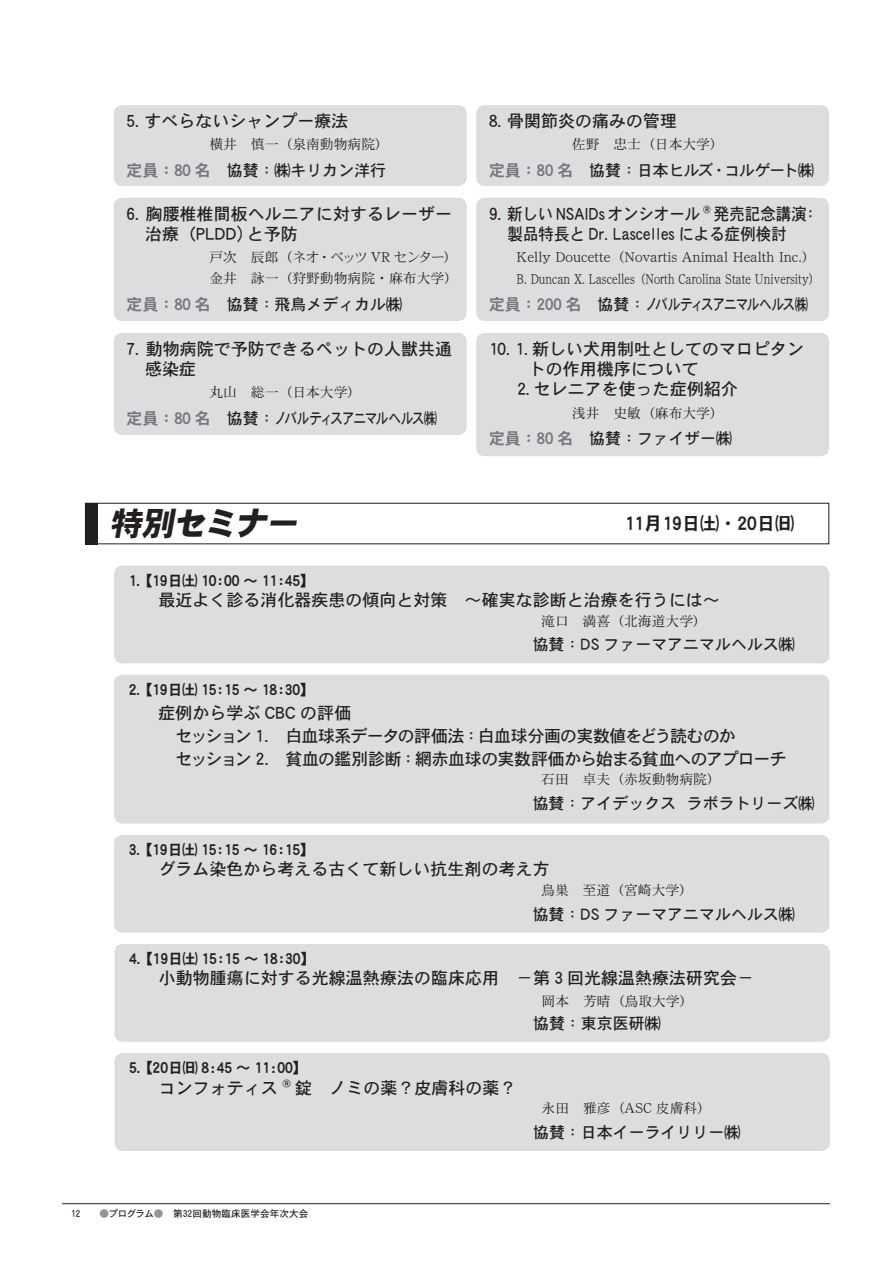
<style>
.page{position:relative;width:893px;height:1263px;background:#fff}
.page>*{position:absolute;margin:0;border:0;box-sizing:border-box;transform-origin:0 0}
.t1{font:italic 33px "DFHS Gothic Pro 5 W9";color:#231f20}
.t2{font:20.4px "DFHS Gothic Pro 5 W7";color:#231f20;scale:.91 1}
.t3{font:16.95px/20.2px "DFHS Gothic Pro 5 W5";color:#231f20}
.t4{font:16.95px/22.5px "DFHS Gothic Pro 5 W5";letter-spacing:-.045em;color:#231f20}
.t5{font:16.95px/20.2px "DFHS Gothic Pro 5 W5";color:#231f20;scale:.91 1}
.t6{font:16.35px "DFHS Gothic Pro 5 W7";color:#231f20;scale:.91 1}
.t7{font:15.9px "DFHS Gothic Pro 5 W5";color:#231f20}
.t8{font:15.9px "DFHS Gothic Pro 5 W5";letter-spacing:-.105em;color:#231f20}
.t9{font:15.9px "DFHS Gothic Pro 5 W5";letter-spacing:-.05em;color:#231f20}
.t10{font:15.15px/21.8px "DFHS Mincho Pro 5 W3";color:#231f20;scale:.91 1}
.t11{font:13.8px/21.3px "DFHS Mincho Pro 5 W3";color:#231f20}
.t12{font:10.5px "DFHS Gothic Pro 5 W5";color:#231f20;scale:.91 1}
.t13{font:9.6px "DFHS Gothic Pro 5 W5";letter-spacing:.01em;color:#231f20}
.s1{font-size:18.75px}
.s2{font-family:"DFHS Gothic Pro 5 W7";color:#76787b}
.s3{font-family:"DFHS Gothic Pro 5 W7";font-size:17.55px;color:#76787b}
.s4{font-size:15.15px}
.s5{font-size:13.8px}
.s6{font-size:18.6px}
.s7{font-size:14.85px}
.s8{font-size:17.55px}
.s9{color:#939598}
.s10{font-size:10.5px}
</style>
<div class="page">
<hr style="left:62px;top:1203px;width:768px;height:1px;background:#231f20">
<div style="left:114px;top:333px;width:353px;height:102px;background:#dcdddf;border-radius:9px"></div>
<div style="left:476px;top:105px;width:353px;height:81px;background:#dcdddf;border-radius:9px"></div>
<div style="left:476px;top:198px;width:353px;height:123px;background:#dcdddf;border-radius:9px"></div>
<div style="left:476px;top:333px;width:353px;height:123px;background:#dcdddf;border-radius:9px"></div>
<div style="left:114px;top:675px;width:715px;height:148px;background:#dcdddf;border-radius:9px"></div>
<div style="left:114px;top:835px;width:715px;height:98px;background:#dcdddf;border-radius:9px"></div>
<div style="left:114px;top:944px;width:716px;height:98px;background:#dcdddf;border-radius:9px"></div>
<div style="left:114px;top:1053px;width:716px;height:98px;background:#dcdddf;border-radius:9px"></div>
<div style="left:85px;top:503px;width:744px;height:41px;border:1px solid #231f20"></div>
<div style="left:85px;top:503px;width:13px;height:41px;background:#231f20"></div>
<div style="left:114px;top:566px;width:715px;height:97px;background:#dcdddf;border-radius:9px"></div>
<div style="left:114px;top:105px;width:353px;height:81px;background:#dcdddf;border-radius:9px"></div>
<div style="left:114px;top:198px;width:353px;height:123px;background:#dcdddf;border-radius:9px"></div>
<p class="t3" style="left:126px;top:111px;width:224px"><span class="s1">5.</span> すべらないシャンプー療法</p>
<p class="t11" style="left:209px;top:134px;width:181px">横井 慎一（泉南動物病院）</p>
<p class="t7" style="left:126px;top:162px;width:261px"><span class="s2">定員：</span><span class="s3">80</span> <span class="s2">名</span> 協賛：㈱キリカン洋行</p>
<p class="t3" style="left:145px;top:203px;width:308px;text-indent:-19px"><span class="s1">6.</span> 胸腰椎椎間板ヘルニアに対するレーザー治療（<span class="s1">PLDD)</span> と予防</p>
<p class="t11" style="left:209px;top:246px;width:250px">戸次 辰郎（ネオ・ベッツ <span class="s4">VR</span> センター）金井 詠一（狩野動物病院・麻布大学）</p>
<p class="t7" style="left:126px;top:296px;width:277px"><span class="s2">定員：</span><span class="s3">80</span> <span class="s2">名</span> 協賛：飛鳥メディカル㈱</p>
<p class="t3" style="left:145px;top:338px;width:308px;text-indent:-19px"><span class="s1">7.</span> 動物病院で予防できるペットの人獣共通感染症</p>
<p class="t11" style="left:209px;top:382px;width:154px">丸山 総一（日本大学）</p>
<p class="t8" style="left:126px;top:410px;width:312px"><span class="s2">定員：</span><span class="s3">80</span> <span class="s2">名</span> 協賛：ノバルティスアニマルヘルス㈱</p>
<p class="t3" style="left:489px;top:111px;width:190px"><span class="s1">8.</span> 骨関節炎の痛みの管理</p>
<p class="t11" style="left:572px;top:134px;width:154px">佐野 忠士（日本大学）</p>
<p class="t9" style="left:489px;top:162px;width:326px"><span class="s2">定員：</span><span class="s3">80</span> <span class="s2">名</span> 協賛：日本ヒルズ・コルゲート㈱</p>
<p class="t5" style="left:508px;top:203px;width:343px;text-indent:-19px"><span class="s1">9.</span> 新しい <span class="s1">NSAIDs</span> オンシオール ®発売記念講演：製品特長と <span class="s1">Dr. Lascelles</span> による症例検討</p>
<p class="t10" style="left:517px;top:245px;width:335px">Kelly Doucette<span class="s5">（</span>Novartis Animal Health Inc.<span class="s5">）<br></span>B. Duncan X. Lascelles<span class="s5">（</span>North Carolina State University<span class="s5">）</span></p>
<p class="t8" style="left:489px;top:296px;width:320px"><span class="s2">定員：</span><span class="s3">200</span> <span class="s2">名</span> 協賛：ノバルティスアニマルヘルス㈱</p>
<p class="t3" style="left:529px;top:338px;width:277px;text-indent:-40px"><span class="s1">10. 1.</span> 新しい犬用制吐としてのマロピタントの作用機序について</p>
<p class="t3" style="left:517px;top:379px;width:222px"><span class="s1">2.</span> セレニアを使った症例紹介</p>
<p class="t11" style="left:572px;top:402px;width:154px">浅井 史敏（麻布大学）</p>
<p class="t7" style="left:489px;top:430px;width:244px"><span class="s2">定員：</span><span class="s3">80</span> <span class="s2">名</span> 協賛：ファイザー㈱</p>
<h1 class="t1" style="left:109px;top:506px;width:197px">特別セミナー</h1>
<p class="t2" style="left:625px;top:512px;width:187px">11<span class="s6">月</span>19<span class="s6">日㈯・</span>20<span class="s6">日㈰</span></p>
<p class="t6" style="left:129px;top:571px;width:206px">1.<span class="s7">【</span>19<span class="s7">日㈯</span> 10<span class="s7">：</span>00 <span class="s7">～</span> 11<span class="s7">：</span>45<span class="s7">】</span></p>
<p class="t3" style="left:158px;top:590px;width:563px">最近よく診る消化器疾患の傾向と対策 ～確実な診断と治療を行うには～</p>
<p class="t11" style="left:541px;top:610px;width:167px">滝口 満喜（北海道大学）</p>
<p class="t7" style="left:533px;top:636px;width:264px">協賛：<span class="s8">DS</span> ファーマアニマルヘルス㈱</p>
<p class="t6" style="left:129px;top:680px;width:206px">2.<span class="s7">【</span>19<span class="s7">日㈯</span> 15<span class="s7">：</span>15 <span class="s7">～</span> 18<span class="s7">：</span>30<span class="s7">】</span></p>
<p class="t4" style="left:175px;top:702px;width:613px;text-indent:-17px">症例から学ぶ <span class="s1">CBC</span> の評価<br>セッション <span class="s1">1.</span> 白血球系データの評価法：白血球分画の実数値をどう読むのか<br>セッション <span class="s1">2.</span> 貧血の鑑別診断：網赤血球の実数評価から始まる貧血へのアプローチ</p>
<p class="t11" style="left:541px;top:768px;width:181px">石田 卓夫（赤坂動物病院）</p>
<p class="t7" style="left:533px;top:794px;width:283px">協賛：アイデックス ラボラトリーズ㈱</p>
<p class="t6" style="left:129px;top:840px;width:206px">3.<span class="s7">【</span>19<span class="s7">日㈯</span> 15<span class="s7">：</span>15 <span class="s7">～</span> 16<span class="s7">：</span>15<span class="s7">】</span></p>
<p class="t3" style="left:158px;top:859px;width:393px">グラム染色から考える古くて新しい抗生剤の考え方</p>
<p class="t11" style="left:541px;top:879px;width:154px">鳥巣 至道（宮崎大学）</p>
<p class="t7" style="left:533px;top:905px;width:264px">協賛：<span class="s8">DS</span> ファーマアニマルヘルス㈱</p>
<p class="t6" style="left:129px;top:950px;width:206px">4.<span class="s7">【</span>19<span class="s7">日㈯</span> 15<span class="s7">：</span>15 <span class="s7">～</span> 18<span class="s7">：</span>30<span class="s7">】</span></p>
<p class="t3" style="left:159px;top:968px;width:597px">小動物腫瘍に対する光線温熱療法の臨床応用 －第 <span class="s1">3</span> 回光線温熱療法研究会－</p>
<p class="t11" style="left:542px;top:990px;width:154px">岡本 芳晴（鳥取大学）</p>
<p class="t7" style="left:533px;top:1014px;width:129px">協賛：東京医研㈱</p>
<p class="t6" style="left:129px;top:1059px;width:198px">5.<span class="s7">【</span>20<span class="s7">日㈰</span> 8<span class="s7">：</span>45 <span class="s7">～</span> 11<span class="s7">：</span>00<span class="s7">】</span></p>
<p class="t3" style="left:159px;top:1077px;width:359px">コンフォティス ®錠 ノミの薬？皮膚科の薬？</p>
<p class="t11" style="left:542px;top:1097px;width:171px">永田 雅彦（<span class="s4">ASC</span> 皮膚科）</p>
<p class="t7" style="left:533px;top:1123px;width:209px">協賛：日本イーライリリー㈱</p>
<p class="t12" style="left:71px;top:1207px;width:12px">12</p>
<p class="t13" style="left:99px;top:1208px;width:210px"><span class="s9">●</span>プログラム<span class="s9">●</span> 第<span class="s10">32</span>回動物臨床医学会年次大会</p>
</div>
